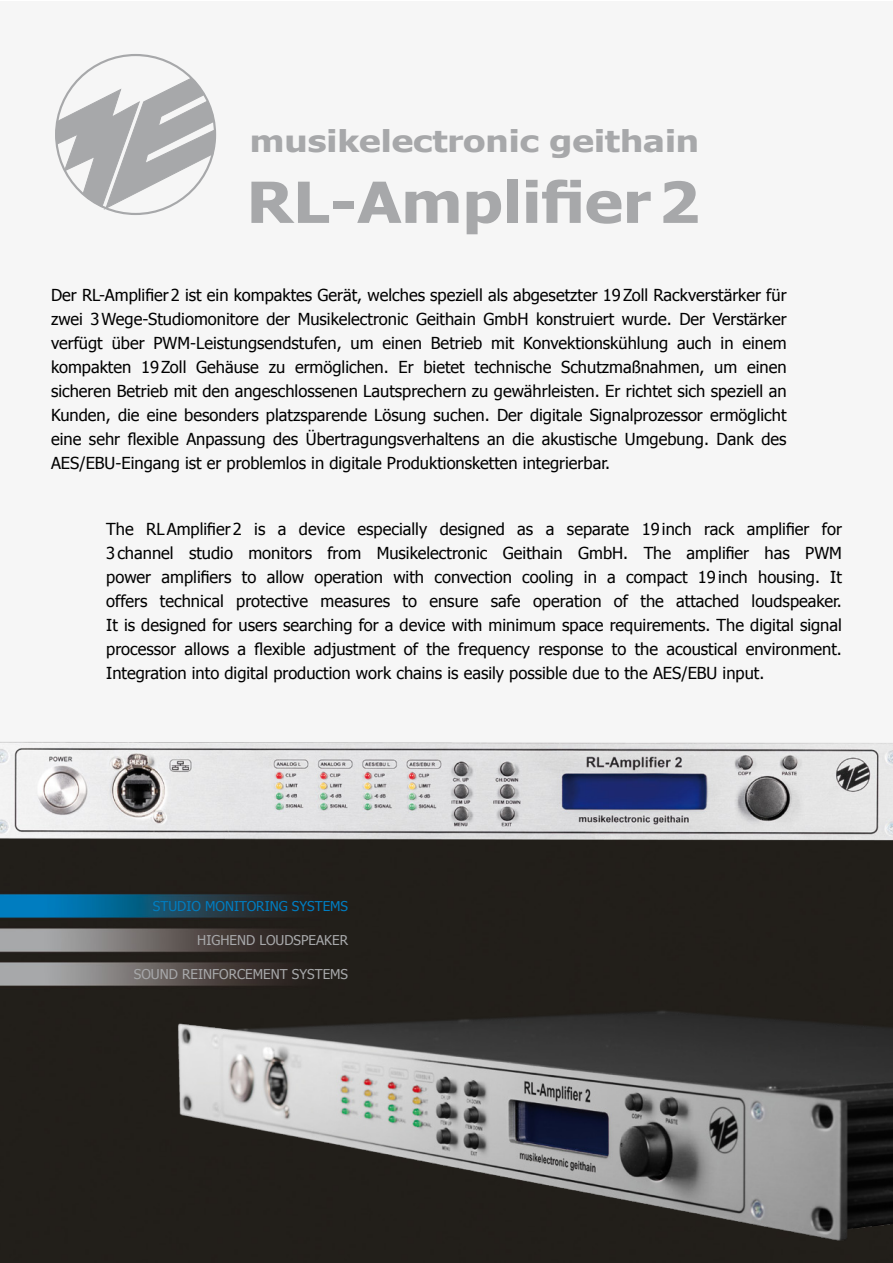
<style>
.page{position:relative;width:893px;height:1263px;background:#fff}
.page>*{position:absolute;margin:0;border:0;box-sizing:border-box;transform-origin:0 0}
.t1{font:700 56.7px "Tahoma";color:#a7a8aa;scale:1.13 1}
.t2{font:700 30px "Tahoma";color:#a7a8aa;scale:1.21 1}
.t3{font:16.5px/24px "Tahoma";color:#000;text-align:justify}
.t4{font:13.5px "Tahoma";color:#a7a8aa}
.t5{font:13.5px "Tahoma";color:#007dc1}
</style>
<div class="page">
<img style="left:0;top:53px;width:892px;height:1210px">
<img style="left:169px;top:998px;width:723px;height:251px">
<img style="left:0;top:727px;width:892px;height:125px">
<svg style="left:56px;top:78px;width:159px;height:132px"></svg>
<h2 class="t2" style="left:250px;top:122px;width:373px">musikelectronic geithain</h2>
<h1 class="t1" style="left:247px;top:166px;width:402px">RL-Amplifier 2</h1>
<p class="t3" style="left:51px;top:282px;width:737px">Der RL-Amplifier2 ist ein kompaktes Gerät, welches speziell als abgesetzter 19Zoll Rackverstärker für zwei 3Wege-Studiomonitore der Musikelectronic Geithain GmbH konstruiert wurde. Der Verstärker verfügt über PWM-Leistungsendstufen, um einen Betrieb mit Konvektionskühlung auch in einem kompakten 19Zoll Gehäuse zu ermöglichen. Er bietet technische Schutzmaßnahmen, um einen sicheren Betrieb mit den angeschlossenen Lautsprechern zu gewährleisten. Er richtet sich speziell an Kunden, die eine besonders platzsparende Lösung suchen. Der digitale Signalprozessor ermöglicht eine sehr flexible Anpassung des Übertragungsverhaltens an die akustische Umgebung. Dank des AES/EBU-Eingang ist er problemlos in digitale Produktionsketten integrierbar.</p>
<p class="t3" style="left:106px;top:517px;width:737px">The RLAmplifier2 is a device especially designed as a separate 19inch rack amplifier for 3channel studio monitors from Musikelectronic Geithain GmbH. The amplifier has PWM power amplifiers to allow operation with convection cooling in a compact 19inch housing. It offers technical protective measures to ensure safe operation of the attached loudspeaker.<br>It is designed for users searching for a device with minimum space requirements. The digital signal processor allows a flexible adjustment of the frequency response to the acoustical environment.<br>Integration into digital production work chains is easily possible due to the AES/EBU input.</p>
<p class="t5" style="left:153px;top:897px;width:197px">STUDIO MONITORING SYSTEMS</p>
<p class="t4" style="left:197px;top:931px;width:152px">HIGHEND LOUDSPEAKER</p>
<p class="t4" style="left:134px;top:965px;width:216px">SOUND REINFORCEMENT SYSTEMS</p>
</div>
